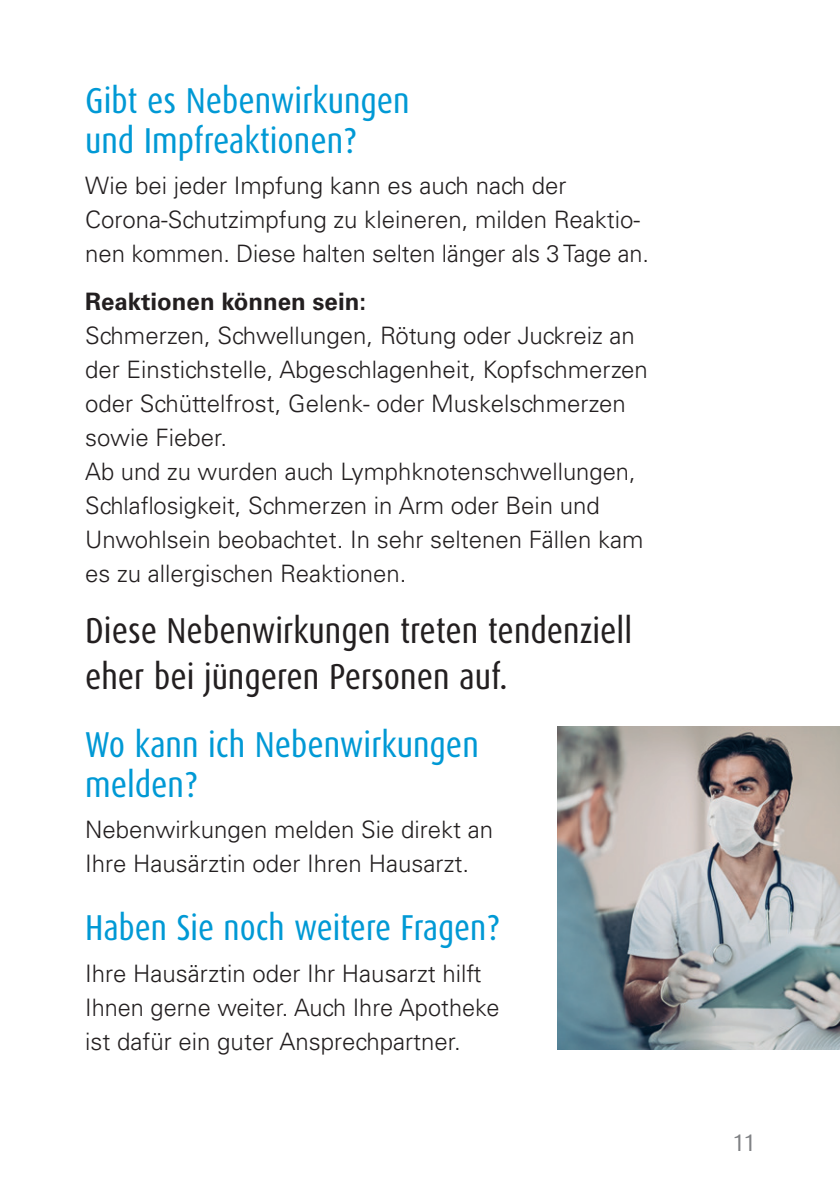
<style>
.page{position:relative;width:840px;height:1191px;background:#fff}
.page>*{position:absolute;margin:0;border:0;box-sizing:border-box;transform-origin:0 0}
.Headline_2{font:36px/40px "Dax Condensed";color:#0099d5}
.Head2{font:36px/46px "Dax Condensed";color:#231f20}
.Fließtext{font:300 24px/34px "Univers LT Std";color:#231f20}
.Fließtext_Abstand_na{font:300 24px/34px "Univers LT Std";color:#231f20}
.t1{font:24px "Dax Condensed";color:#808285}
.s1{font-family:"Univers LT Pro 65";font-weight:700}
</style>
<div class="page">
<img style="left:557px;top:726px;width:282px;height:323px">
<h2 class="Headline_2" style="left:85px;top:81px;width:326px">Gibt es Nebenwirkungen und Impfreaktionen?</h2>
<p class="Fließtext_Abstand_na" style="left:85px;top:168px;width:565px">Wie bei jeder Impfung kann es auch nach der<br>Corona-Schutzimpfung zu kleineren, milden Reaktio&shy;nen kommen. Diese halten selten länger als 3 Tage an.</p>
<p class="Fließtext" style="left:85px;top:285px;width:564px"><span class="s1">Reaktionen können sein:<br></span>Schmerzen, Schwellungen, Rötung oder Juckreiz an der Einstichstelle, Abgeschlagenheit, Kopfschmerzen oder Schüttelfrost, Gelenk- oder Muskelschmerzen sowie Fieber.</p>
<p class="Fließtext_Abstand_na" style="left:85px;top:455px;width:559px">Ab und zu wurden auch Lymphknotenschwellungen, Schlaflosigkeit, Schmerzen in Arm oder Bein und Unwohlsein beobachtet. In sehr seltenen Fällen kam es zu allergischen Reaktionen.</p>
<h2 class="Head2" style="left:85px;top:607px;width:548px">Diese Nebenwirkungen treten tendenziell eher bei jüngeren Personen auf.</h2>
<h2 class="Headline_2" style="left:85px;top:725px;width:395px">Wo kann ich Nebenwirkungen melden?</h2>
<p class="Fließtext" style="left:85px;top:812px;width:409px">Nebenwirkungen melden Sie direkt an<br>Ihre Hausärztin oder Ihren Hausarzt.</p>
<h2 class="Headline_2" style="left:85px;top:908px;width:416px">Haben Sie noch weitere Fragen?</h2>
<p class="Fließtext" style="left:85px;top:956px;width:416px">Ihre Hausärztin oder Ihr Hausarzt hilft<br>Ihnen gerne weiter. Auch Ihre Apotheke ist dafür ein guter Ansprechpartner.</p>
<p class="t1" style="left:732px;top:1129px;width:23px">11</p>
</div>
